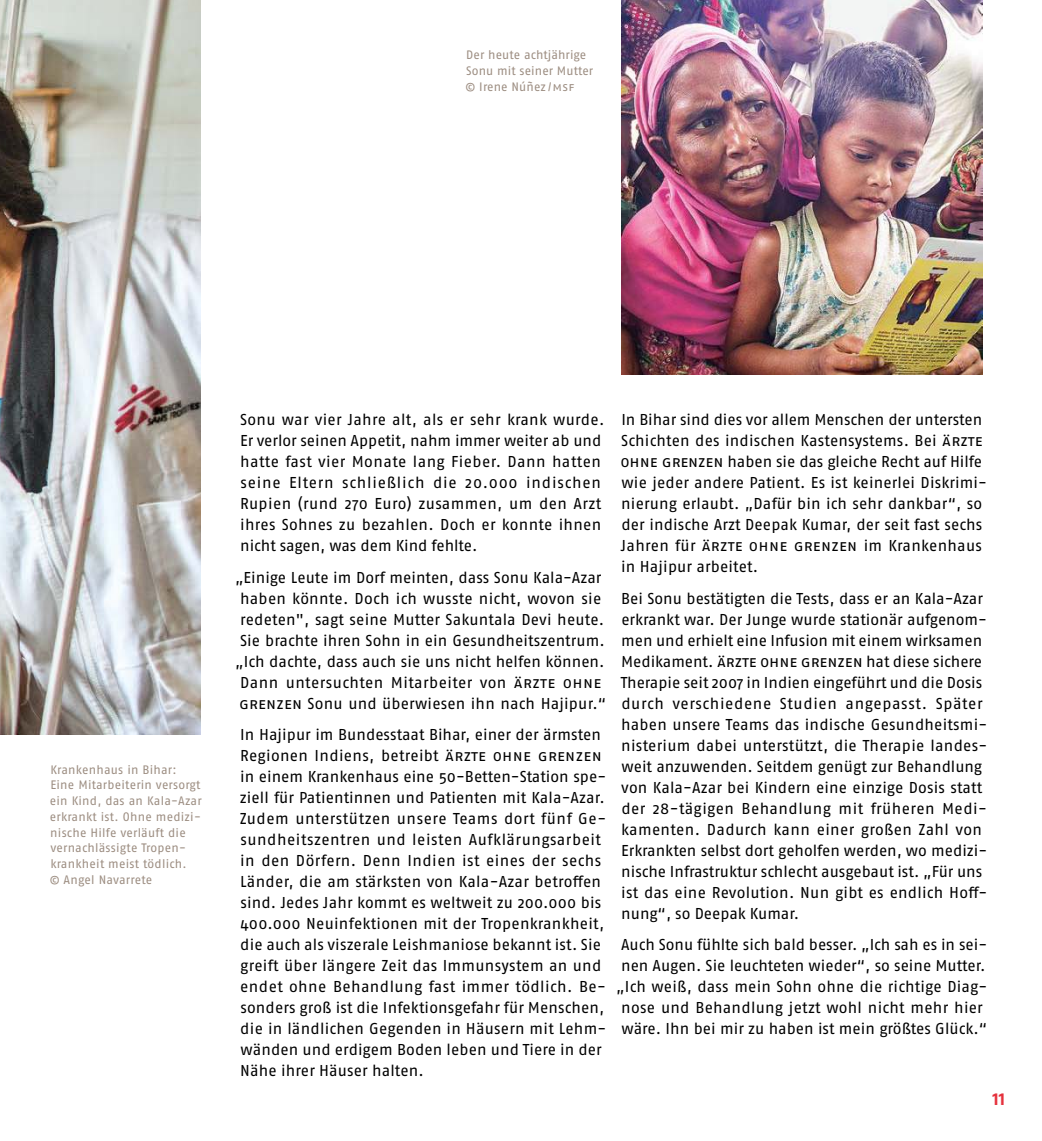
<style>
.page{position:relative;width:1042px;height:1141px;background:#fff}
.page>*{position:absolute;margin:0;border:0;box-sizing:border-box;transform-origin:0 0}
.t1{font:700 17.5px "Fago OT";color:#e5323d}
.t2{font:15.75px/21px "Fago OT";letter-spacing:.01em;color:#000}
.t3{font:12.25px/15.8px "Fago OT";letter-spacing:.015em;color:#9d8e82}
</style>
<div class="page">
<img style="left:0;top:0;width:200px;height:734px">
<img style="left:621px;top:0;width:361px;height:375px">
<p class="t3" style="left:465px;top:47px;width:129px">Der heute achtjährige<br>Sonu mit seiner Mutter © Irene Núñez /MSF</p>
<p class="t3" style="left:50px;top:762px;width:154px">Krankenhaus in Bihar:<br>Eine Mitarbeiterin versorgt ein Kind, das an Kala-Azar erkrankt ist. Ohne medizi&shy;nische Hilfe verläuft die vernachlässigte Tropen&shy;krankheit meist tödlich.<br>© Angel Navarrete</p>
<p class="t2" style="left:240px;top:409px;width:366px">Sonu war vier Jahre alt, als er sehr krank wurde.<br>Er verlor seinen Appetit, nahm immer weiter ab und hatte fast vier Monate lang Fieber. Dann hatten seine Eltern schließlich die 20.000 indischen Rupien (rund 270 Euro) zusammen, um den Arzt ihres Sohnes zu bezahlen. Doch er konnte ihnen nicht sagen, was dem Kind fehlte.</p>
<p class="t2" style="left:235px;top:567px;width:373px;text-align:center">„Einige Leute im Dorf meinten, dass Sonu Kala-Azar haben könnte. Doch ich wusste nicht, wovon sie redeten", sagt seine Mutter Sakuntala Devi heute.<br>Sie brachte ihren Sohn in ein Gesundheitszentrum. „Ich dachte, dass auch sie uns nicht helfen können.<br>Dann untersuchten Mitarbeiter von Ärzte ohne Grenzen Sonu und überwiesen ihn nach Hajipur.“</p>
<p class="t2" style="left:240px;top:724px;width:368px">In Hajipur im Bundesstaat Bihar, einer der ärmsten Regionen Indiens, betreibt Ärzte ohne Grenzen in einem Krankenhaus eine 50-Betten-Station spe&shy;ziell für Patientinnen und Patienten mit Kala-Azar.<br>Zudem unterstützen unsere Teams dort fünf Ge&shy;sundheitszentren und leisten Aufklärungsarbeit in den Dörfern. Denn Indien ist eines der sechs Länder, die am stärksten von Kala-Azar betroffen sind. Jedes Jahr kommt es weltweit zu 200.000 bis 400.000 Neuinfektionen mit der Tropenkrankheit, die auch als viszerale Leishmaniose bekannt ist. Sie greift über längere Zeit das Immunsystem an und endet ohne Behandlung fast immer tödlich. Be&shy;sonders groß ist die Infektionsgefahr für Menschen, die in ländlichen Gegenden in Häusern mit Lehm&shy;wänden und erdigem Boden leben und Tiere in der Nähe ihrer Häuser halten.</p>
<p class="t2" style="left:620px;top:409px;width:368px">In Bihar sind dies vor allem Menschen der untersten Schichten des indischen Kastensystems. Bei Ärzte ohne Grenzen haben sie das gleiche Recht auf Hilfe wie jeder andere Patient. Es ist keinerlei Diskrimi&shy;nierung erlaubt. „Dafür bin ich sehr dankbar“, so der indische Arzt Deepak Kumar, der seit fast sechs Jahren für Ärzte ohne Grenzen im Krankenhaus in Hajipur arbeitet.</p>
<p class="t2" style="left:621px;top:588px;width:368px">Bei Sonu bestätigten die Tests, dass er an Kala-Azar erkrankt war. Der Junge wurde stationär aufgenom&shy;men und erhielt eine Infusion mit einem wirksamen Medikament. Ärzte ohne Grenzen hat diese sichere Therapie seit 2007 in Indien eingeführt und die Dosis durch verschiedene Studien angepasst. Später haben unsere Teams das indische Gesundheitsmi&shy;nisterium dabei unterstützt, die Therapie landes&shy;weit anzuwenden. Seitdem genügt zur Behandlung von Kala-Azar bei Kindern eine einzige Dosis statt der 28-tägigen Behandlung mit früheren Medi&shy;kamenten. Dadurch kann einer großen Zahl von Erkrankten selbst dort geholfen werden, wo medizi&shy;nische Infrastruktur schlecht ausgebaut ist. „Für uns ist das eine Revolution. Nun gibt es endlich Hoff&shy;nung“, so Deepak Kumar.</p>
<p class="t2" style="left:616px;top:934px;width:373px;text-align:center">Auch Sonu fühlte sich bald besser. „Ich sah es in sei&shy;nen Augen. Sie leuchteten wieder“, so seine Mutter. „Ich weiß, dass mein Sohn ohne die richtige Diag&shy;nose und Behandlung jetzt wohl nicht mehr hier wäre. Ihn bei mir zu haben ist mein größtes Glück.“</p>
<p class="t1" style="left:992px;top:1089px;width:14px">11</p>
</div>
